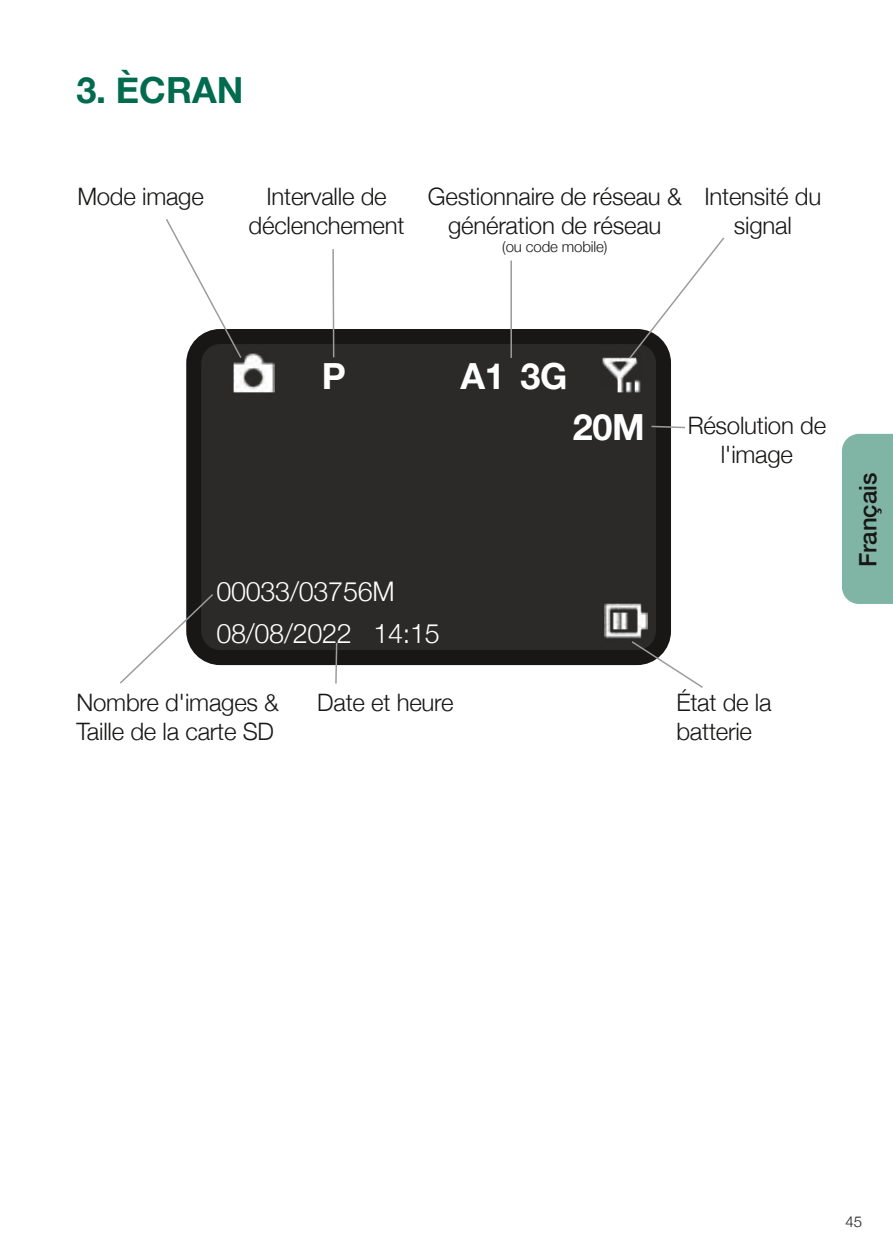
<style>
.page{position:relative;width:893px;height:1259px;background:#fff}
.page>*{position:absolute;margin:0;border:0;box-sizing:border-box;transform-origin:0 0}
.t1{font:700 36px "Helvetica Neue";letter-spacing:-.01em;color:#fff}
.t2{font:700 36px "Helvetica Neue";letter-spacing:.005em;color:#006b4e}
.t3{font:300 27px/42px "Helvetica Neue";letter-spacing:-.01em;color:#fff}
.t4{font:300 24px/28.8px "Helvetica Neue";letter-spacing:-.01em;color:#181716;text-align:center}
.t5{font:500 24px "Helvetica Neue";color:#181716}
.t6{font:300 15px "Helvetica Neue";letter-spacing:-.01em;color:#181716}
</style>
<div class="page">
<div style="left:194px;top:336px;width:469px;height:321px;background:#2b2a29;border-radius:27px"></div>
<div style="left:186px;top:329px;width:485px;height:336px;border:15px solid #181716;border-radius:27px"></div>
<img style="left:605px;top:603px;width:42px;height:36px">
<img style="left:233px;top:353px;width:41px;height:40px">
<img style="left:602px;top:357px;width:39px;height:36px">
<hr style="left:510px;top:260px;width:2px;height:98px;background:#9c9c9d">
<hr style="left:332px;top:249px;width:2px;height:108px;background:#9c9c9d">
<hr style="left:335px;top:643px;width:2px;height:40px;background:#9c9c9d">
<svg style="left:628px;top:237px;width:97px;height:123px"></svg>
<svg style="left:120px;top:592px;width:95px;height:92px"></svg>
<svg style="left:166px;top:219px;width:77px;height:141px"></svg>
<svg style="left:630px;top:640px;width:73px;height:48px"></svg>
<svg style="left:651px;top:425px;width:34px;height:4px"></svg>
<div style="left:842px;top:434px;width:51px;height:170px;background:#80b5a6"></div>
<h1 class="t2" style="left:77px;top:68px;width:169px">3. ÈCRAN</h1>
<p class="t4" style="left:77px;top:180px;width:128px">Mode image</p>
<p class="t4" style="left:249px;top:180px;width:157px">Intervalle de déclenchement</p>
<p class="t4" style="left:428px;top:180px;width:255px">Gestionnaire de réseau &amp; génération de réseau</p>
<p class="t6" style="left:502px;top:234px;width:107px">(ou code mobile)</p>
<p class="t4" style="left:704px;top:180px;width:118px">Intensité du signal</p>
<h1 class="t1" style="left:322px;top:354px;width:26px">P</h1>
<h1 class="t1" style="left:461px;top:354px;width:108px">A1 3G</h1>
<h1 class="t1" style="left:573px;top:404px;width:73px">20M</h1>
<p class="t3" style="left:216px;top:568px;width:225px">00033/03756M<br>08/08/2022 14:15</p>
<p class="t4" style="left:77px;top:686px;width:204px;text-align:left">Nombre d'images &amp;<br>Taille de la carte SD</p>
<p class="t4" style="left:317px;top:686px;width:138px">Date et heure</p>
<p class="t4" style="left:688px;top:409px;width:140px">Résolution de l'image</p>
<p class="t5" style="left:849px;top:567px;width:96px;rotate:-90deg">Français</p>
<p class="t4" style="left:676px;top:686px;width:97px;text-align:left">État de la batterie</p>
<p class="t6" style="left:845px;top:1209px;width:18px">45</p>
</div>
